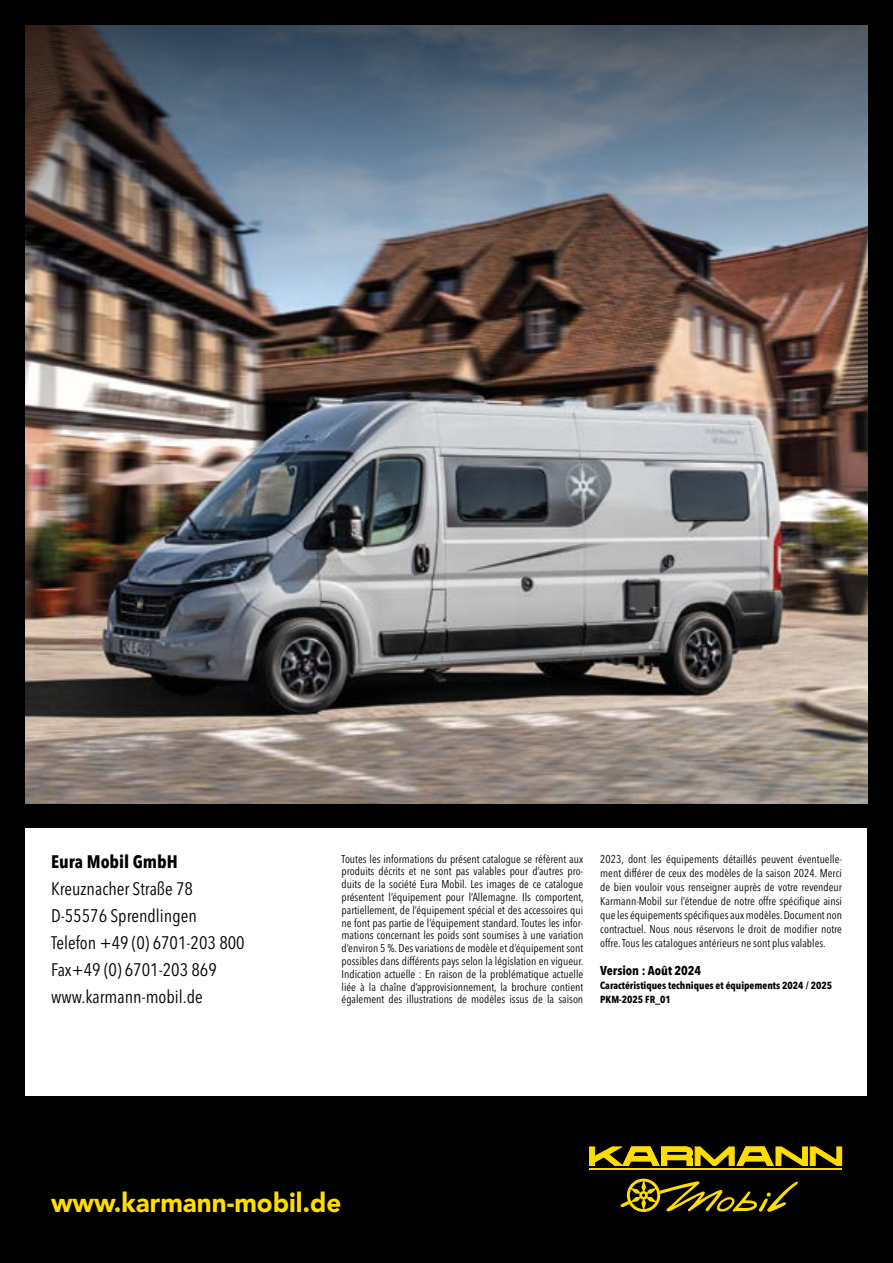
<style>
.page{position:relative;width:893px;height:1263px;background:#000}
.page>*{position:absolute;margin:0;border:0;box-sizing:border-box;transform-origin:0 0}
.t1{font:900 27px "Avenir LT Std";color:#fd0;scale:.96 1}
.t2{font:condensed 18px/27.2px "Avenir Next LT Pro";color:#000}
.t3{font:700 condensed 18px "Avenir Next LT Pro";color:#000}
.t4{font:700 condensed 12.75px "Avenir Next LT Pro";color:#000}
.t5{font:condensed 11.25px/12.8px "Avenir Next LT Pro";color:#000;text-align:justify}
.t6{font:700 condensed 10.2px/14.1px "Avenir Next LT Pro";color:#000}
</style>
<div class="page">
<svg style="left:589px;top:1146px;width:253px;height:20px"></svg>
<hr style="left:590px;top:1168px;width:252px;height:1px;background:#fd0">
<svg style="left:620px;top:1178px;width:178px;height:34px"></svg>
<img style="left:25px;top:304px;width:842px;height:499px">
<img style="left:25px;top:25px;width:843px;height:279px">
<div style="left:25px;top:829px;width:842px;height:267px;background:#fff"></div>
<h2 class="t3" style="left:51px;top:850px;width:128px">Eura Mobil GmbH</h2>
<h2 class="t2" style="left:51px;top:875px;width:195px">Kreuznacher Straße 78<br>D-55576 Sprendlingen<br>Telefon +49 (0) 6701-203 800<br>Fax+49 (0) 6701-203 869 www.karmann-mobil.de</h2>
<p class="t5" style="left:342px;top:852px;width:244px">Toutes les informations du présent catalogue se réfèrent aux produits décrits et ne sont pas valables pour d’autres pro&shy;duits de la société Eura Mobil. Les images de ce catalogue présentent l’équipement pour l’Allemagne. Ils comportent, partiellement, de l’équipement spécial et des accessoires qui ne font pas partie de l’équipement standard. Toutes les infor&shy;mations concernant les poids sont soumises à une variation d’environ 5 %. Des variations de modèle et d’équipement sont possibles dans différents pays selon la législation en vigueur.<br>Indication actuelle : En raison de la problématique actuelle liée à la chaîne d’approvisionnement, la brochure contient également des illustrations de modèles issus de la saison</p>
<p class="t5" style="left:600px;top:852px;width:243px;line-height:14.1px">2023, dont les équipements détaillés peuvent éventuelle&shy;ment différer de ceux des modèles de la saison 2024. Merci de bien vouloir vous renseigner auprès de votre revendeur Karmann-Mobil sur l’étendue de notre offre spécifique ainsi que les équipements spécifiques aux modèles. Document non contractuel. Nous nous réservons le droit de modifier notre offre. Tous les catalogues antérieurs ne sont plus valables.</p>
<p class="t4" style="left:600px;top:963px;width:103px">Version : Août 2024</p>
<p class="t6" style="left:600px;top:979px;width:233px">Caractéristiques techniques et équipements 2024 / 2025<br>PKM-2025 FR_01</p>
<h1 class="t1" style="left:51px;top:1186px;width:304px">www.karmann-mobil.de</h1>
</div>
